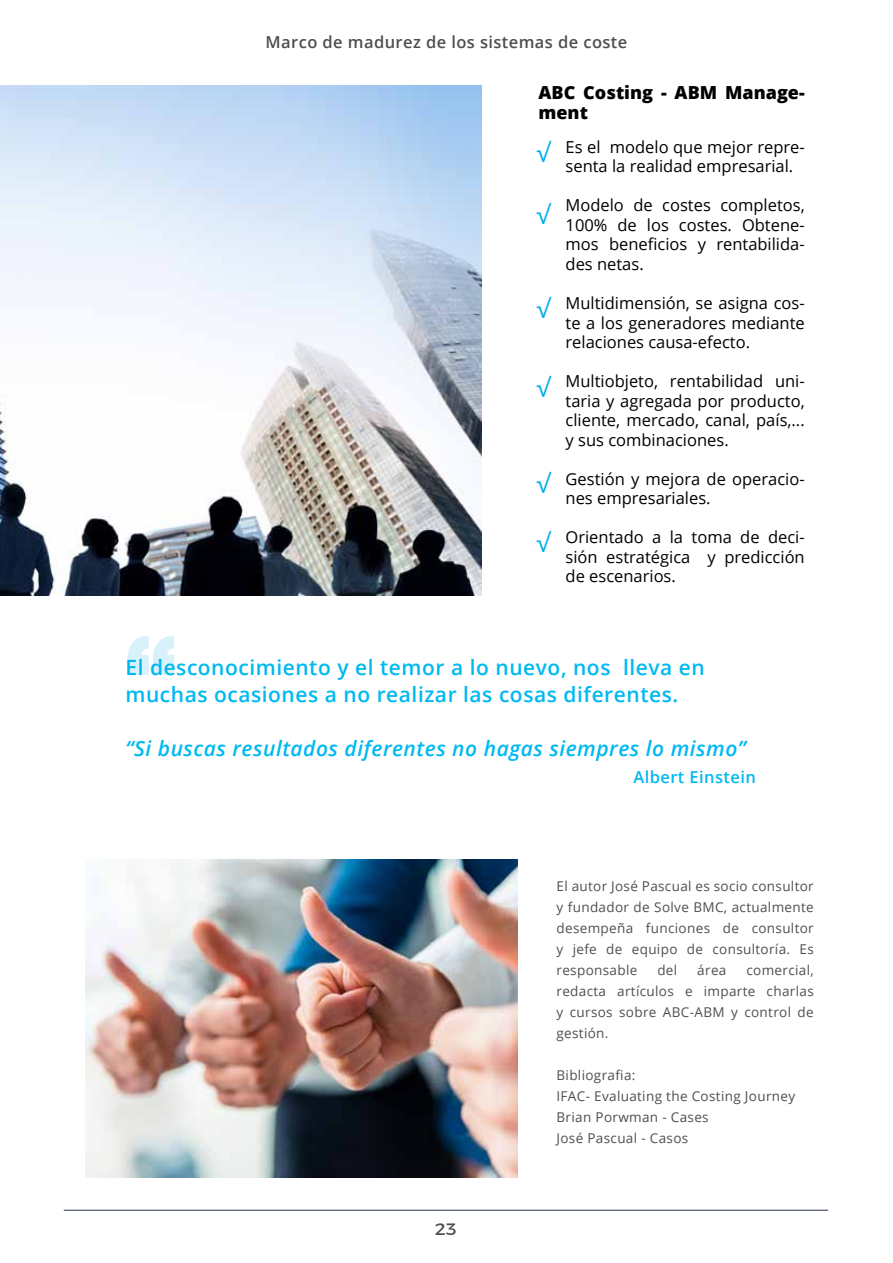
<style>
.page{position:relative;width:893px;height:1263px;background:#fff}
.page>*{position:absolute;margin:0;border:0;box-sizing:border-box;transform-origin:0 0}
.t1{font:25.5px "Open Sans";color:#00aeef}
.t2{font:600 21px/27px "Open Sans";letter-spacing:.025em;color:#00b9f1}
.t3{font:italic 600 21px "Open Sans";letter-spacing:.025em;color:#00b9f1}
.t4{font:800 18px/19.5px "Open Sans";color:#000}
.t5{font:16.5px/19.5px "Open Sans";color:#000;text-align:justify}
.t6{font:600 16.5px "Open Sans";letter-spacing:.025em;color:#4c4f51}
.t7{font:600 16.5px "Open Sans";letter-spacing:.025em;color:#00b9f1}
.t8{font:16.5px "Montserrat";color:#4c4f51;scale:1.1 1}
.t9{font:13.5px/21px "Open Sans";letter-spacing:.025em;color:#4c4f51;text-align:justify}
</style>
<div class="page">
<img style="left:0;top:85px;width:482px;height:510px">
<img style="left:85px;top:859px;width:432px;height:319px">
<svg style="left:128px;top:636px;width:46px;height:39px"></svg>
<hr style="left:64px;top:1210px;width:764px;height:1px;background:#263346">
<p class="t6" style="left:266px;top:30px;width:363px">Marco de madurez de los sistemas de coste</p>
<p class="t4" style="left:538px;top:82px;width:268px">ABC Costing - ABM Manage&shy;ment</p>
<h1 class="t1" style="left:536px;top:135px;width:15px">√</h1>
<h1 class="t1" style="left:536px;top:197px;width:15px">√</h1>
<h1 class="t1" style="left:536px;top:291px;width:15px">√</h1>
<h1 class="t1" style="left:536px;top:370px;width:15px">√</h1>
<h1 class="t1" style="left:536px;top:466px;width:15px">√</h1>
<h1 class="t1" style="left:536px;top:525px;width:15px">√</h1>
<p class="t5" style="left:566px;top:137px;width:241px">Es el modelo que mejor repre&shy;senta la realidad empresarial.</p>
<p class="t5" style="left:566px;top:195px;width:241px">Modelo de costes completos, 100% de los costes. Obtene&shy;mos beneficios y rentabilida&shy;des netas.</p>
<p class="t5" style="left:566px;top:293px;width:241px">Multidimensión, se asigna cos&shy;te a los generadores mediante relaciones causa-efecto.</p>
<p class="t5" style="left:566px;top:371px;width:241px">Multiobjeto, rentabilidad uni&shy;taria y agregada por producto, cliente, mercado, canal, país,... y sus combinaciones.</p>
<p class="t5" style="left:566px;top:468px;width:241px">Gestión y mejora de operacio&shy;nes empresariales.</p>
<p class="t5" style="left:566px;top:527px;width:241px">Orientado a la toma de deci&shy;sión estratégica y predicción de escenarios.</p>
<p class="t2" style="left:125px;top:653px;width:581px">El desconocimiento y el temor a lo nuevo, nos lleva en muchas ocasiones a no realizar las cosas diferentes.</p>
<p class="t3" style="left:125px;top:734px;width:622px">“Si buscas resultados diferentes no hagas siempres lo mismo”</p>
<p class="t7" style="left:633px;top:765px;width:124px">Albert Einstein</p>
<p class="t8" style="left:435px;top:1219px;width:22px">23</p>
<p class="t9" style="left:556px;top:875px;width:259px">El autor José Pascual es socio consultor y fundador de Solve BMC, actualmente desempeña funciones de consultor y jefe de equipo de consultoría. Es responsable</p>
<p class="t9" style="left:657px;top:959px;width:21px">del</p>
<p class="t9" style="left:697px;top:959px;width:31px">área</p>
<p class="t9" style="left:556px;top:959px;width:259px;text-indent:190px">comercial, redacta artículos e imparte charlas y cursos sobre ABC-ABM y control de gestión.</p>
<p class="t9" style="left:556px;top:1064px;width:240px;text-align:left">Bibliografia:<br>IFAC- Evaluating the Costing Journey<br>Brian Porwman - Cases<br>José Pascual - Casos</p>
</div>
